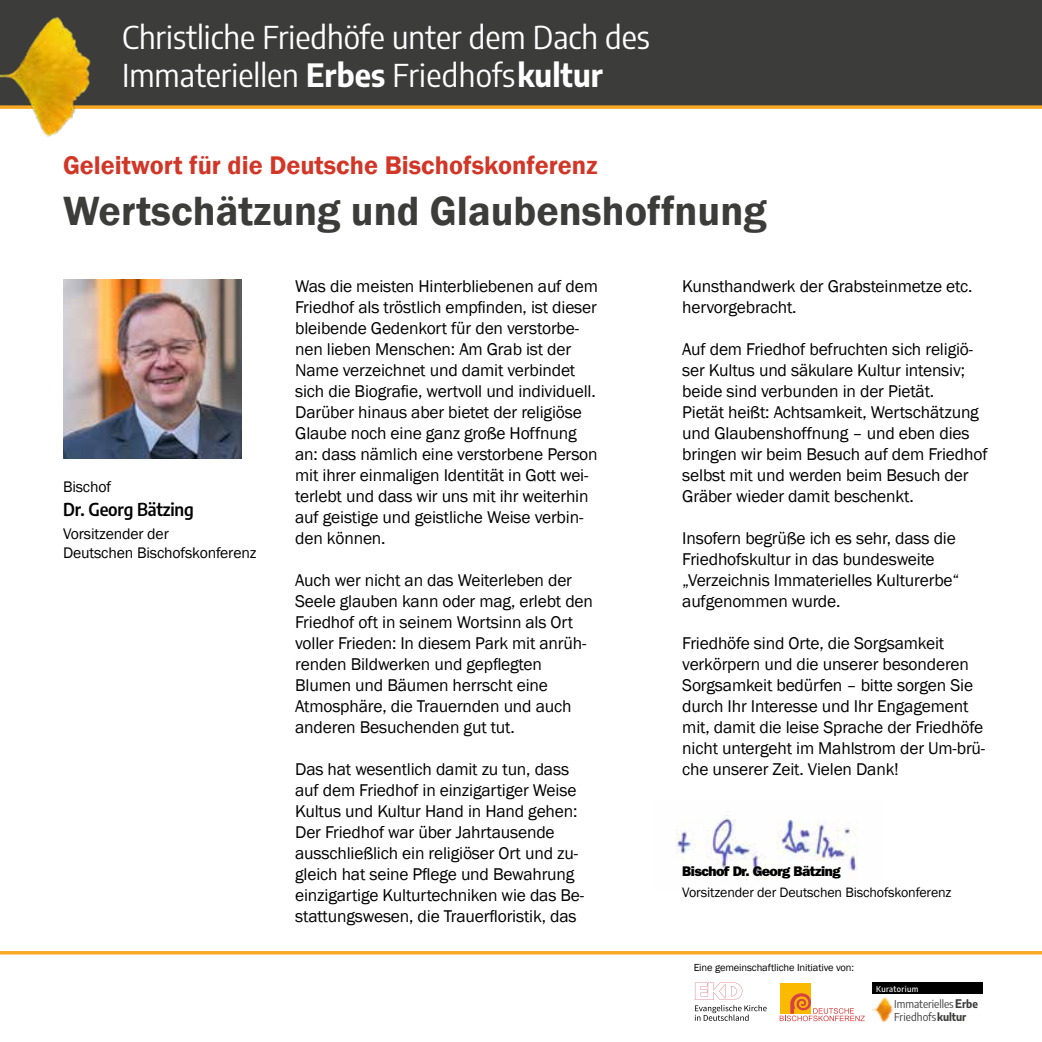
<style>
.page{position:relative;width:1042px;height:1042px;background:#fff}
.page>*{position:absolute;margin:0;border:0;box-sizing:border-box;transform-origin:0 0}
.t1{font:600 42px "Franklin Gothic";color:#3c3c3b}
.t2{font:semi-condensed 31.5px/37.8px "Encode Sans";color:#fff}
.t3{font:600 26.25px "Franklin Gothic";color:#d23627}
.t4{font:17.5px/21px "Franklin Gothic";letter-spacing:-.01em;color:#000}
.t5{font:600 semi-condensed 17.5px "Encode Sans";letter-spacing:-.01em;color:#000}
.t6{font:15.75px/19.2px "Franklin Gothic";letter-spacing:-.01em;color:#000}
.t7{font:14px "Franklin Gothic";letter-spacing:-.01em;color:#000}
.t8{font:14px "ITC Franklin Gothic Std Hvy";letter-spacing:-.04em;color:#000}
.t9{font:700 semi-condensed 11.9px "Encode Sans";color:#3c3c3b}
.t10{font:semi-condensed 10.85px/13px "Encode Sans";color:#3c3c3b}
.t11{font:10.5px "Franklin Gothic";letter-spacing:-.01em;color:#000}
.t12{font:500 semi-condensed 8.05px "Encode Sans";letter-spacing:.05em;color:#fff}
.s1{font-weight:700}
</style>
<div class="page">
<img style="left:675px;top:815px;width:183px;height:65px">
<img style="left:63px;top:280px;width:179px;height:178px">
<svg style="left:695px;top:1005px;width:71px;height:16px"></svg>
<svg style="left:695px;top:982px;width:48px;height:17px"></svg>
<div style="left:779px;top:982px;width:10px;height:10px;background:#fbba00"></div>
<div style="left:790px;top:982px;width:21px;height:10px;background:#fbba00"></div>
<svg style="left:779px;top:993px;width:86px;height:28px"></svg>
<img style="left:872px;top:997px;width:21px;height:26px">
<div style="left:872px;top:983px;width:111px;height:11px;background:#000"></div>
<hr style="left:0;top:951px;width:1042px;height:3px;background:#f7a823">
<div style="left:0;top:0;width:1042px;height:105px;background:#3c3c3b"></div>
<svg style="left:110px;top:105px;width:932px;height:4px;background:#e5a02c"></svg>
<img style="left:0;top:17px;width:110px;height:120px">
<h2 class="t2" style="left:122px;top:17px;width:529px">Christliche Friedhöfe unter dem Dach des<br>Immateriellen <span class="s1">Erbes</span> Friedhofs<span class="s1">kultur</span></h2>
<h3 class="t3" style="left:63px;top:149px;width:536px">Geleitwort für die Deutsche Bischofskonferenz</h3>
<h1 class="t1" style="left:63px;top:185px;width:705px">Wertschätzung und Glaubenshoffnung</h1>
<p class="t6" style="left:63px;top:477px;width:50px">Bischof</p>
<p class="t5" style="left:63px;top:497px;width:132px">Dr. Georg Bätzing</p>
<p class="t6" style="left:63px;top:524px;width:195px">Vorsitzender der<br>Deutschen Bischofskonferenz</p>
<p class="t4" style="left:295px;top:276px;width:304px">Was die meisten Hinterbliebenen auf dem Friedhof als tröstlich empfinden, ist dieser bleibende Gedenkort für den verstorbe&shy;nen lieben Menschen: Am Grab ist der Name verzeichnet und damit verbindet sich die Biografie, wertvoll und individuell.<br>Darüber hinaus aber bietet der religiöse Glaube noch eine ganz große Hoffnung an: dass nämlich eine verstorbene Person mit ihrer einmaligen Identität in Gott wei&shy;terlebt und dass wir uns mit ihr weiterhin auf geistige und geistliche Weise verbin&shy;den können.</p>
<p class="t4" style="left:295px;top:570px;width:299px">Auch wer nicht an das Weiterleben der Seele glauben kann oder mag, erlebt den Friedhof oft in seinem Wortsinn als Ort voller Frieden: In diesem Park mit anrüh&shy;renden Bildwerken und gepflegten Blumen und Bäumen herrscht eine Atmosphäre, die Trauernden und auch anderen Besuchenden gut tut.</p>
<p class="t4" style="left:295px;top:759px;width:291px">Das hat wesentlich damit zu tun, dass auf dem Friedhof in einzigartiger Weise Kultus und Kultur Hand in Hand gehen:<br>Der Friedhof war über Jahrtausende ausschließlich ein religiöser Ort und zu&shy;gleich hat seine Pflege und Bewahrung einzigartige Kulturtechniken wie das Be&shy;stattungswesen, die Trauerfloristik, das</p>
<p class="t4" style="left:682px;top:276px;width:292px">Kunsthandwerk der Grabsteinmetze etc. hervorgebracht.</p>
<p class="t4" style="left:682px;top:339px;width:307px">Auf dem Friedhof befruchten sich religiö&shy;ser Kultus und säkulare Kultur intensiv; beide sind verbunden in der Pietät.<br>Pietät heißt: Achtsamkeit, Wertschätzung und Glaubenshoffnung – und eben dies bringen wir beim Besuch auf dem Friedhof selbst mit und werden beim Besuch der Gräber wieder damit beschenkt.</p>
<p class="t4" style="left:682px;top:528px;width:279px">Insofern begrüße ich es sehr, dass die Friedhofskultur in das bundesweite „Verzeichnis Immaterielles Kulturerbe“ aufgenommen wurde.</p>
<p class="t4" style="left:682px;top:633px;width:304px">Friedhöfe sind Orte, die Sorgsamkeit verkörpern und die unserer besonderen Sorgsamkeit bedürfen – bitte sorgen Sie durch Ihr Interesse und Ihr Engagement mit, damit die leise Sprache der Friedhöfe nicht untergeht im Mahlstrom der Um-brü&shy;che unserer Zeit. Vielen Dank!</p>
<p class="t8" style="left:682px;top:863px;width:160px">Bischof Dr. Georg Bätzing</p>
<p class="t7" style="left:682px;top:884px;width:271px">Vorsitzender der Deutschen Bischofskonferenz</p>
<p class="t11" style="left:693px;top:961px;width:162px">Eine gemeinschaftliche Initiative von:</p>
<p class="t12" style="left:876px;top:983px;width:44px">Kuratorium</p>
<p class="t9" style="left:955px;top:994px;width:8px">E</p>
<p class="t10" style="left:894px;top:997px;width:85px">Immaterielles <span class="s1">rbe<br></span>Friedhofs<span class="s1">kultur</span></p>
</div>
